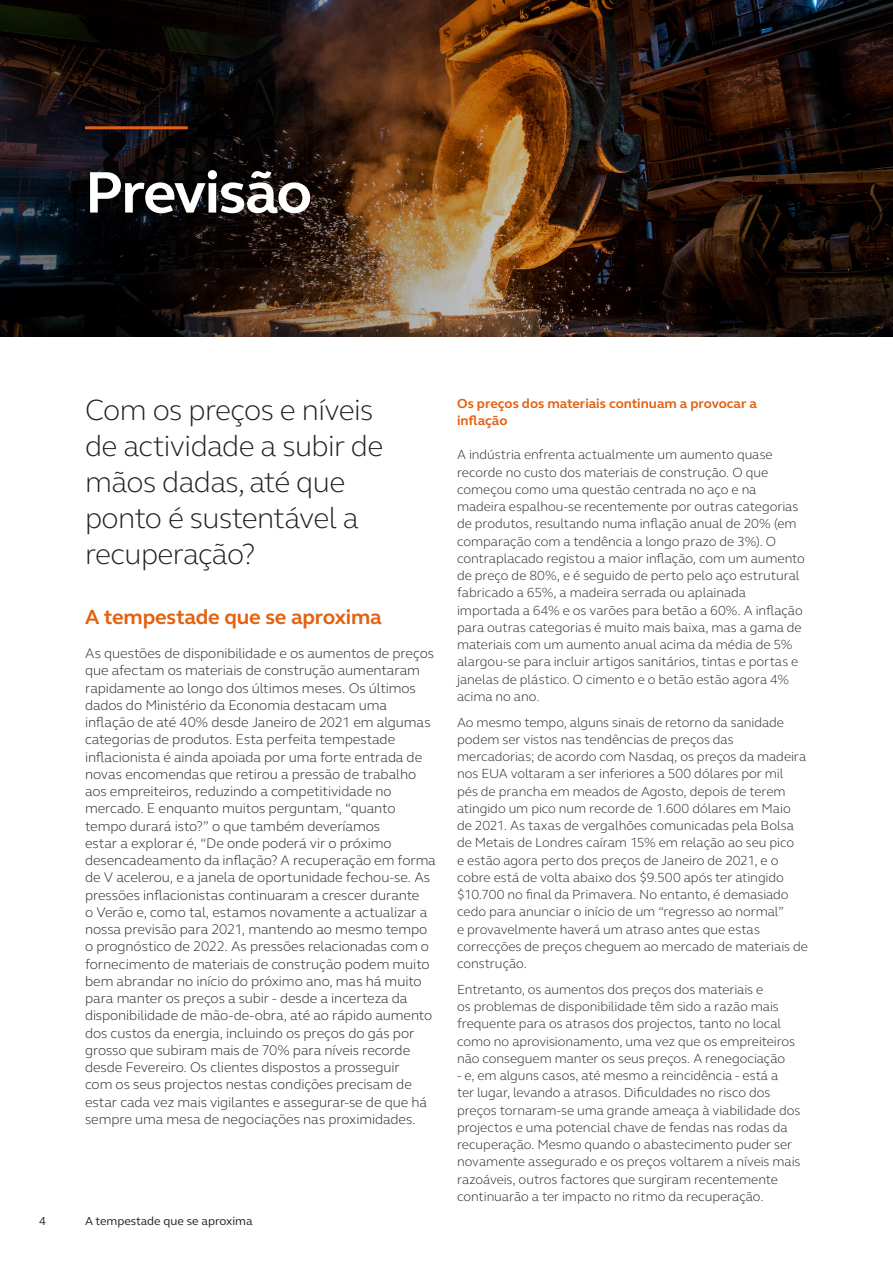
<style>
.page{position:relative;width:893px;height:1263px;background:#fff}
.page>*{position:absolute;margin:0;border:0;box-sizing:border-box;transform-origin:0 0}
.SECETION_START_title{font:700 60px "FS Elliot Pro";letter-spacing:-.025em;color:#fff}
.Bullets_10_12pt{font:300 30px/36px "FS Elliot Pro";letter-spacing:-.02em;color:#231f20}
.body_text_-_space_af{font:700 21px "FS Elliot Pro";letter-spacing:-.01em;color:#e4610f}
.body_text_-_space_af-2{font:300 14.25px/17.2px "FS Elliot Pro";letter-spacing:-.005em;color:#231f20}
.body_text_-_space_af-3{font:300 13.5px/17.2px "FS Elliot Pro";letter-spacing:-.005em;color:#231f20}
.body_text_-_space_af-4{font:700 13.5px/17.2px "FS Elliot Pro";color:#e4610f}
.t1{font:12px "FS Elliot Pro";color:#231f20}
</style>
<div class="page">
<img style="left:0;top:0;width:893px;height:337px">
<hr style="left:85px;top:126px;width:103px;height:3px;background:#e4610f">
<p class="SECETION_START_title" style="left:85px;top:152px;width:229px">Previsão</p>
<p class="Bullets_10_12pt" style="left:85px;top:391px;width:300px">Com os preços e níveis de actividade a subir de mãos dadas, até que ponto é sustentável a recuperação?</p>
<p class="body_text_-_space_af" style="left:85px;top:603px;width:298px">A tempestade que se aproxima</p>
<p class="body_text_-_space_af-2" style="left:85px;top:644px;width:352px">As questões de disponibilidade e os aumentos de preços que afectam os materiais de construção aumentaram rapidamente ao longo dos últimos meses. Os últimos dados do Ministério da Economia destacam uma inflação de até 40% desde Janeiro de 2021 em algumas categorias de produtos. Esta perfeita tempestade inflacionista é ainda apoiada por uma forte entrada de novas encomendas que retirou a pressão de trabalho aos empreiteiros, reduzindo a competitividade no mercado. E enquanto muitos perguntam, “quanto tempo durará isto?” o que também deveríamos<br>estar a explorar é, “De onde poderá vir o próximo desencadeamento da inflação? A recuperação em forma de V acelerou, e a janela de oportunidade fechou-se. As pressões inflacionistas continuaram a crescer durante<br>o Verão e, como tal, estamos novamente a actualizar a nossa previsão para 2021, mantendo ao mesmo tempo o prognóstico de 2022. As pressões relacionadas com o fornecimento de materiais de construção podem muito bem abrandar no início do próximo ano, mas há muito para manter os preços a subir - desde a incerteza da disponibilidade de mão-de-obra, até ao rápido aumento dos custos da energia, incluindo os preços do gás por grosso que subiram mais de 70% para níveis recorde desde Fevereiro. Os clientes dispostos a prosseguir<br>com os seus projectos nestas condições precisam de estar cada vez mais vigilantes e assegurar-se de que há sempre uma mesa de negociações nas proximidades.</p>
<p class="t1" style="left:39px;top:1213px;width:8px">4</p>
<p class="t1" style="left:85px;top:1213px;width:169px">A tempestade que se aproxima</p>
<p class="body_text_-_space_af-4" style="left:457px;top:394px;width:301px">Os preços dos materiais continuam a provocar a inflação</p>
<p class="body_text_-_space_af-3" style="left:457px;top:446px;width:349px">A indústria enfrenta actualmente um aumento quase recorde no custo dos materiais de construção. O que começou como uma questão centrada no aço e na madeira espalhou-se recentemente por outras categorias de produtos, resultando numa inflação anual de 20% (em comparação com a tendência a longo prazo de 3%). O contraplacado registou a maior inflação, com um aumento de preço de 80%, e é seguido de perto pelo aço estrutural fabricado a 65%, a madeira serrada ou aplainada importada a 64% e os varões para betão a 60%. A inflação para outras categorias é muito mais baixa, mas a gama de materiais com um aumento anual acima da média de 5% alargou-se para incluir artigos sanitários, tintas e portas e janelas de plástico. O cimento e o betão estão agora 4% acima no ano.</p>
<p class="body_text_-_space_af-3" style="left:457px;top:713px;width:352px">Ao mesmo tempo, alguns sinais de retorno da sanidade podem ser vistos nas tendências de preços das mercadorias; de acordo com Nasdaq, os preços da madeira nos EUA voltaram a ser inferiores a 500 dólares por mil<br>pés de prancha em meados de Agosto, depois de terem atingido um pico num recorde de 1.600 dólares em Maio de 2021. As taxas de vergalhões comunicadas pela Bolsa de Metais de Londres caíram 15% em relação ao seu pico<br>e estão agora perto dos preços de Janeiro de 2021, e o cobre está de volta abaixo dos $9.500 após ter atingido $10.700 no final da Primavera. No entanto, é demasiado cedo para anunciar o início de um “regresso ao normal”<br>e provavelmente haverá um atraso antes que estas correcções de preços cheguem ao mercado de materiais de construção.</p>
<p class="body_text_-_space_af-3" style="left:457px;top:980px;width:340px">Entretanto, os aumentos dos preços dos materiais e<br>os problemas de disponibilidade têm sido a razão mais frequente para os atrasos dos projectos, tanto no local como no aprovisionamento, uma vez que os empreiteiros não conseguem manter os seus preços. A renegociação</p>
<p class="body_text_-_space_af-3" style="left:457px;top:1066px;width:345px">- e, em alguns casos, até mesmo a reincidência - está a<br>ter lugar, levando a atrasos. Dificuldades no risco dos preços tornaram-se uma grande ameaça à viabilidade dos projectos e uma potencial chave de fendas nas rodas da recuperação. Mesmo quando o abastecimento puder ser novamente assegurado e os preços voltarem a níveis mais razoáveis, outros factores que surgiram recentemente continuarão a ter impacto no ritmo da recuperação.</p>
</div>
